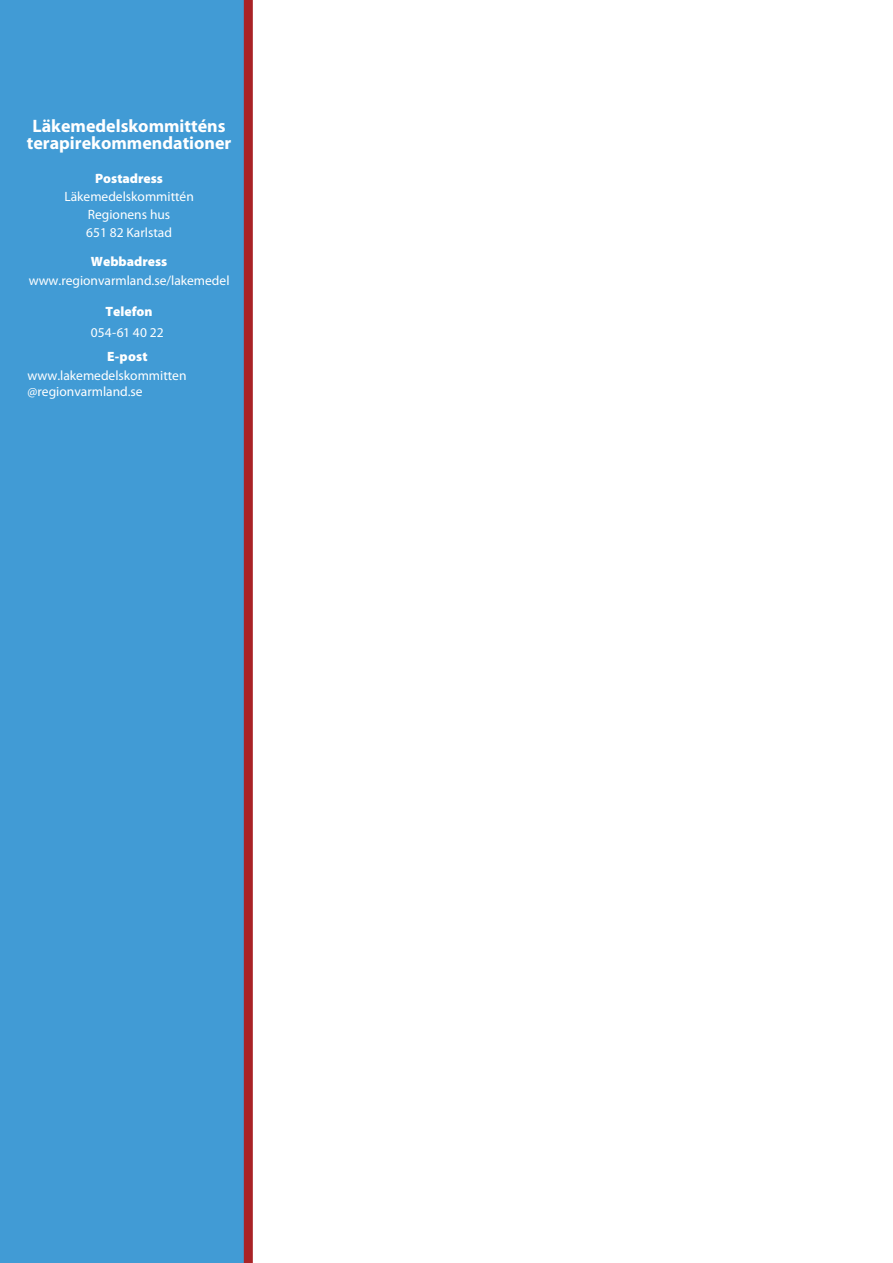
<style>
.page{position:relative;width:893px;height:1263px;background:#fff}
.page>*{position:absolute;margin:0;border:0;box-sizing:border-box;transform-origin:0 0}
.t1{font:700 18px/17.1px "Myriad Pro";color:#fff;text-align:center}
.t2{font:13.5px/18px "Myriad Pro";color:#fff;text-align:center}
.t3{font:900 13.5px "Myriad Pro";color:#fff}
</style>
<div class="page">
<div style="left:0;top:0;width:248px;height:1263px;background:#419bd5"></div>
<div style="left:244px;top:0;width:9px;height:1263px;background:#a92327"></div>
<h1 class="t1" style="left:27px;top:116px;width:206px">Läkemedelskommitténs terapirekommendationer</h1>
<p class="t3" style="left:95px;top:169px;width:69px">Postadress</p>
<p class="t2" style="left:64px;top:187px;width:131px">Läkemedelskommittén<br>Regionens hus<br>651 82 Karlstad</p>
<p class="t3" style="left:91px;top:253px;width:78px">Webbadress</p>
<p class="t2" style="left:29px;top:271px;width:202px">www.regionvarmland.se/lakemedel</p>
<p class="t3" style="left:106px;top:303px;width:49px">Telefon</p>
<p class="t2" style="left:91px;top:323px;width:74px">054-61 40 22</p>
<p class="t3" style="left:107px;top:348px;width:42px">E-post</p>
<p class="t2" style="left:28px;top:367px;width:160px;line-height:16.2px;text-align:left">www.lakemedelskommitten @regionvarmland.se</p>
</div>
